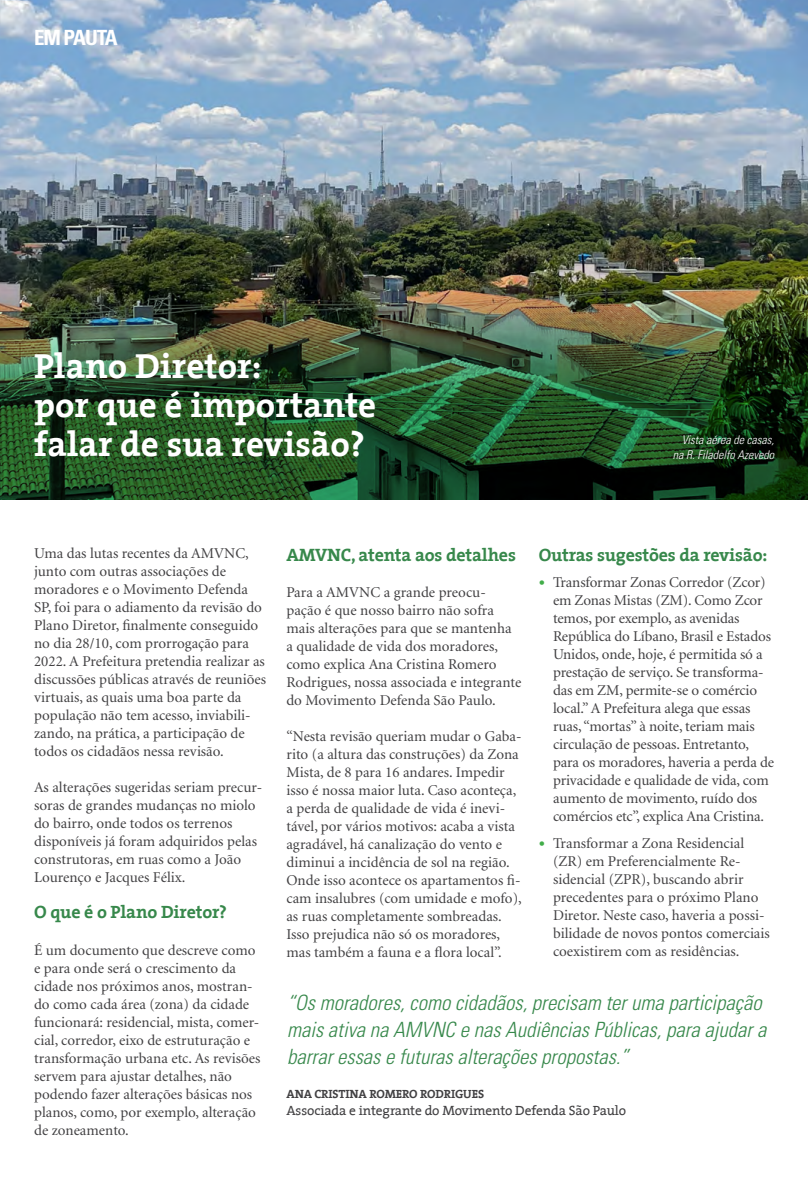
<style>
.page{position:relative;width:808px;height:1191px;background:#fff}
.page>*{position:absolute;margin:0;border:0;box-sizing:border-box;transform-origin:0 0}
.t1{font:700 35.25px/39px "The Serif";color:#fff}
.t2{font:italic 300 condensed 21px/27px "Univers";color:#37884b}
.t3{font:700 condensed 21px "Univers";letter-spacing:-.05em;color:#fff}
.t4{font:700 18px "The Serif";letter-spacing:-.01em;color:#37884b}
.t5{font:15px/18px "Minion";color:#414042}
.t6{font:13.5px "The Serif";letter-spacing:-.01em;color:#414042}
.t7{font:italic 300 condensed 12px/14.4px "Univers";color:#fff;text-align:right}
.t8{font:700 12px "The Serif";letter-spacing:-.01em;color:#414042}
.s1{font-family:"The Serif";font-weight:700;color:#41ad49}
</style>
<div class="page">
<img style="left:0;top:0;width:808px;height:500px">
<img style="left:0;top:203px;width:807px;height:297px">
<div style="left:669px;top:432px;width:109px;height:31px;background:#000;opacity:.8"></div>
<h2 class="t3" style="left:34px;top:25px;width:85px">EM PAUTA</h2>
<h1 class="t1" style="left:34px;top:345px;width:344px">Plano Diretor:<br>por que é importante falar de sua revisão?</h1>
<p class="t7" style="left:673px;top:432px;width:103px">Vista aérea de casas, na R. Filadelfo Azevedo</p>
<p class="t5" style="left:34px;top:545px;width:234px">Uma das lutas recentes da AMVNC, junto com outras associações de moradores e o Movimento Defenda SP, foi para o adiamento da revisão do Plano Diretor, finalmente conseguido no dia 28/10, com prorrogação para 2022. A Prefeitura pretendia realizar as discussões públicas através de reuniões virtuais, as quais uma boa parte da população não tem acesso, inviabili&shy;zando, na prática, a participação de todos os cidadãos nessa revisão.</p>
<p class="t5" style="left:34px;top:779px;width:230px">As alterações sugeridas seriam precur&shy;soras de grandes mudanças no miolo do bairro, onde todos os terrenos disponíveis já foram adquiridos pelas construtoras, em ruas como a João Lourenço e Jacques Félix.</p>
<p class="t4" style="left:34px;top:897px;width:194px">O que é o Plano Diretor?</p>
<p class="t5" style="left:34px;top:941px;width:228px">É um documento que descreve como e para onde será o crescimento da cidade nos próximos anos, mostran&shy;do como cada área (zona) da cidade funcionará: residencial, mista, comer&shy;cial, corredor, eixo de estruturação e transformação urbana etc. As revisões servem para ajustar detalhes, não podendo fazer alterações básicas nos planos, como, por exemplo, alteração de zoneamento.</p>
<p class="t4" style="left:286px;top:539px;width:231px">AMVNC, atenta aos detalhes</p>
<p class="t5" style="left:286px;top:583px;width:236px">Para a AMVNC a grande preocu&shy;pação é que nosso bairro não sofra mais alterações para que se mantenha a qualidade de vida dos moradores, como explica Ana Cristina Romero Rodrigues, nossa associada e integrante do Movimento Defenda São Paulo.</p>
<p class="t5" style="left:286px;top:727px;width:237px">“Nesta revisão queriam mudar o Gaba&shy;rito (a altura das construções) da Zona Mista, de 8 para 16 andares. Impedir isso é nossa maior luta. Caso aconteça, a perda de qualidade de vida é inevi&shy;tável, por vários motivos: acaba a vista agradável, há canalização do vento e diminui a incidência de sol na região.<br>Onde isso acontece os apartamentos fi&shy;cam insalubres (com umidade e mofo), as ruas completamente sombreadas.<br>Isso prejudica não só os moradores, mas também a fauna e a flora local”.</p>
<p class="t4" style="left:539px;top:539px;width:230px">Outras sugestões da revisão:</p>
<p class="t5" style="left:553px;top:574px;width:223px;text-indent:-14px"><span class="s1">•</span> Transformar Zonas Corredor (Zcor) em Zonas Mistas (ZM). Como Zcor temos, por exemplo, as avenidas República do Líbano, Brasil e Estados Unidos, onde, hoje, é permitida só a prestação de serviço. Se transforma&shy;das em ZM, permite-se o comércio local.” A Prefeitura alega que essas ruas, “mortas” à noite, teriam mais circulação de pessoas. Entretanto, para os moradores, haveria a perda de privacidade e qualidade de vida, com aumento de movimento, ruído dos comércios etc”, explica Ana Cristina.</p>
<p class="t5" style="left:553px;top:834px;width:218px;text-indent:-14px"><span class="s1">•</span> Transformar a Zona Residencial (ZR) em Preferencialmente Re&shy;sidencial (ZPR), buscando abrir precedentes para o próximo Plano Diretor. Neste caso, haveria a possi&shy;bilidade de novos pontos comerciais coexistirem com as residências.</p>
<h2 class="t2" style="left:287px;top:988px;width:481px">“Os moradores, como cidadãos, precisam ter uma participação mais ativa na AMVNC e nas Audiências Públicas, para ajudar a barrar essas e futuras alterações propostas.”</h2>
<p class="t8" style="left:286px;top:1084px;width:199px">ANA CRISTINA ROMERO RODRIGUES</p>
<p class="t6" style="left:286px;top:1098px;width:341px">Associada e integrante do Movimento Defenda São Paulo</p>
</div>
